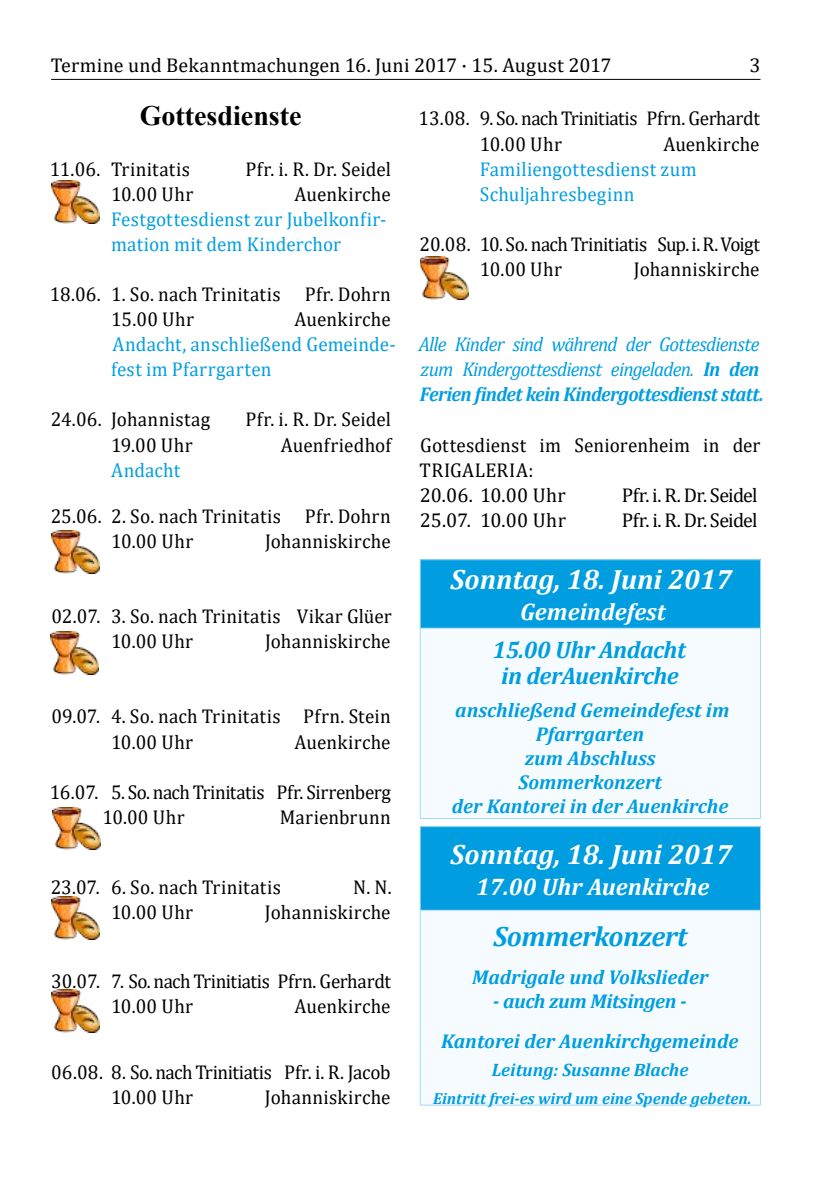
<style>
.page{position:relative;width:840px;height:1191px;background:#fff}
.page>*{position:absolute;margin:0;border:0;box-sizing:border-box;transform-origin:0 0}
.t1{font:italic 700 28px "Cambria";color:#fff}
.t2{font:700 28px "Times New Roman";color:#000}
.t3{font:italic 700 28px "Cambria";letter-spacing:-.02em;color:#009ee0}
.t4{font:italic 700 24px "Cambria";color:#fff}
.t5{font:italic 700 24px/26px "Cambria";letter-spacing:-.02em;color:#009ee0;text-align:center}
.t6{font:20px/25px "Cambria";letter-spacing:.005em;color:#000;scale:.96 1}
.t7{font:20px/25px "Cambria";letter-spacing:-.02em;color:#000;scale:.96 1}
.t8{font:italic 700 20px/24px "Cambria";color:#009ee0;text-align:center}
.t9{font:20px/25px "Cambria";letter-spacing:.01em;color:#009ee0;scale:.96 1}
.t10{font:italic 20px/25px "Cambria";letter-spacing:-.04em;color:#009ee0;scale:.96 1}
.t11{font:20px "Cambria";letter-spacing:.005em;color:#000}
.t12{font:20px/25px "Cambria";letter-spacing:-.025em;color:#000;scale:.96 1}
.t13{font:20px "Cambria";letter-spacing:-.035em;color:#000}
.t14{font:italic 700 18px "Cambria";color:#009ee0}
.t15{font:italic 700 16px "Cambria";color:#009ee0}
.s1{font-weight:700}
</style>
<div class="page">
<hr style="left:52px;top:79px;width:707px;height:1px;background:#000">
<div style="left:420px;top:560px;width:340px;height:68px;background:#009ee0"></div>
<div style="left:420px;top:628px;width:340px;height:190px;background:#f5fbfe"></div>
<hr style="left:420px;top:559px;width:340px;height:1px;background:#a2daf4">
<hr style="left:419px;top:560px;width:1px;height:68px;background:#a2daf4">
<hr style="left:759px;top:560px;width:1px;height:68px;background:#a2daf4">
<hr style="left:420px;top:628px;width:339px;height:1px;background:#a2daf4">
<hr style="left:420px;top:818px;width:340px;height:1px;background:#a2daf4">
<hr style="left:419px;top:628px;width:1px;height:190px;background:#a2daf4">
<hr style="left:759px;top:628px;width:1px;height:190px;background:#a2daf4">
<div style="left:420px;top:826px;width:340px;height:84px;background:#009ee0"></div>
<div style="left:420px;top:910px;width:340px;height:195px;background:#f5fbfe"></div>
<hr style="left:420px;top:826px;width:340px;height:1px;background:#a2daf4">
<hr style="left:419px;top:827px;width:1px;height:83px;background:#a2daf4">
<hr style="left:759px;top:827px;width:1px;height:83px;background:#a2daf4">
<hr style="left:420px;top:910px;width:339px;height:1px;background:#a2daf4">
<hr style="left:420px;top:1104px;width:340px;height:1px;background:#a2daf4">
<hr style="left:419px;top:910px;width:1px;height:194px;background:#a2daf4">
<hr style="left:759px;top:910px;width:1px;height:194px;background:#a2daf4">
<img style="left:51px;top:181px;width:48px;height:43px">
<img style="left:51px;top:530px;width:48px;height:43px">
<img style="left:51px;top:990px;width:48px;height:42px">
<img style="left:51px;top:896px;width:48px;height:43px">
<img style="left:420px;top:256px;width:48px;height:43px">
<img style="left:51px;top:631px;width:48px;height:43px">
<img style="left:52px;top:807px;width:48px;height:43px">
<p class="t11" style="left:51px;top:53px;width:561px">Termine und Bekanntmachungen 16. Juni 2017 · 15. August 2017</p>
<p class="t11" style="left:749px;top:53px;width:13px">3</p>
<h1 class="t2" style="left:140px;top:96px;width:163px">Gottesdienste</h1>
<p class="t6" style="left:50px;top:156px;width:147px">11.06. Trinitatis</p>
<p class="t6" style="left:245px;top:156px;width:153px">Pfr. i. R. Dr. Seidel</p>
<p class="t6" style="left:111px;top:181px;width:87px">10.00 Uhr</p>
<p class="t6" style="left:294px;top:181px;width:102px">Auenkirche</p>
<p class="t9" style="left:111px;top:206px;width:288px">Festgottesdienst zur Jubelkonfir&shy;mation mit dem Kinderchor</p>
<p class="t6" style="left:111px;top:282px;width:293px;text-indent:-61px">18.06. 1. So. nach Trinitatis Pfr. Dohrn<br>15.00 Uhr</p>
<p class="t6" style="left:294px;top:307px;width:102px">Auenkirche</p>
<p class="t9" style="left:111px;top:332px;width:298px">Andacht, anschließend Gemeinde&shy;fest im Pfarrgarten</p>
<p class="t6" style="left:51px;top:407px;width:168px">24.06. Johannistag</p>
<p class="t6" style="left:245px;top:407px;width:153px">Pfr. i. R. Dr. Seidel</p>
<p class="t6" style="left:111px;top:432px;width:86px">19.00 Uhr</p>
<p class="t6" style="left:281px;top:432px;width:116px">Auenfriedhof</p>
<p class="t9" style="left:111px;top:457px;width:74px">Andacht</p>
<p class="t6" style="left:111px;top:503px;width:293px;text-indent:-60px">25.06. 2. So. nach Trinitatis Pfr. Dohrn<br>10.00 Uhr</p>
<p class="t6" style="left:265px;top:528px;width:132px">Johanniskirche</p>
<p class="t6" style="left:111px;top:603px;width:293px;text-indent:-60px">02.07. 3. So. nach Trinitatis Vikar Glüer<br>10.00 Uhr</p>
<p class="t6" style="left:265px;top:629px;width:132px">Johanniskirche</p>
<p class="t6" style="left:111px;top:704px;width:293px;text-indent:-60px">09.07. 4. So. nach Trinitatis Pfrn. Stein<br>10.00 Uhr</p>
<p class="t6" style="left:294px;top:729px;width:102px">Auenkirche</p>
<p class="t7" style="left:102px;top:779px;width:302px;text-indent:-53px">16.07. 5. So. nach Trinitatis Pfr. Sirrenberg<br>10.00 Uhr</p>
<p class="t6" style="left:279px;top:804px;width:117px">Marienbrunn</p>
<p class="t6" style="left:51px;top:874px;width:241px">23.07. 6. So. nach Trinitatis</p>
<p class="t6" style="left:353px;top:874px;width:42px">N. N.</p>
<p class="t6" style="left:111px;top:899px;width:87px">10.00 Uhr</p>
<p class="t6" style="left:265px;top:899px;width:132px">Johanniskirche</p>
<p class="t7" style="left:111px;top:969px;width:293px;text-indent:-60px">30.07. 7. So. nach Trinitiatis Pfrn. Gerhardt<br>10.00 Uhr</p>
<p class="t6" style="left:294px;top:994px;width:102px">Auenkirche</p>
<p class="t7" style="left:111px;top:1059px;width:292px;text-indent:-60px">06.08. 8. So. nach Trinitiatis Pfr. i. R. Jacob<br>10.00 Uhr</p>
<p class="t6" style="left:265px;top:1084px;width:132px">Johanniskirche</p>
<p class="t7" style="left:479px;top:106px;width:293px;text-indent:-61px">13.08. 9. So. nach Trinitiatis Pfrn. Gerhardt<br>10.00 Uhr</p>
<p class="t6" style="left:663px;top:131px;width:102px">Auenkirche</p>
<p class="t9" style="left:479px;top:156px;width:227px">Familiengottesdienst zum<br>Schuljahresbeginn</p>
<p class="t12" style="left:479px;top:231px;width:293px;text-indent:-60px">20.08. 10. So. nach Trinitiatis Sup. i. R. Voigt<br>10.00 Uhr</p>
<p class="t6" style="left:633px;top:256px;width:132px">Johanniskirche</p>
<p class="t10" style="left:418px;top:331px;width:361px">Alle Kinder sind während der Gottesdienste zum Kindergottesdienst eingeladen. <span class="s1">In den<br>Ferien findet kein Kindergottesdienst statt.</span></p>
<p class="t6" style="left:419px;top:432px;width:356px">Gottesdienst im Seniorenheim in der<br>TRIGALERIA:<br>20.06. 10.00 Uhr</p>
<p class="t13" style="left:621px;top:483px;width:137px">Pfr. i. R. Dr. Seidel</p>
<p class="t11" style="left:419px;top:508px;width:147px">25.07. 10.00 Uhr</p>
<p class="t13" style="left:621px;top:508px;width:137px">Pfr. i. R. Dr. Seidel</p>
<h1 class="t1" style="left:450px;top:560px;width:283px">Sonntag, 18. Juni 2017</h1>
<p class="t4" style="left:519px;top:595px;width:147px">Gemeindefest</p>
<p class="t5" style="left:492px;top:636px;width:195px">15.00 Uhr Andacht in derAuenkirche</p>
<p class="t8" style="left:451px;top:697px;width:279px">anschließend Gemeindefest im<br>Pfarrgarten<br>zum Abschluss<br>Sommerkonzert<br>der Kantorei in der Auenkirche</p>
<h1 class="t1" style="left:450px;top:834px;width:283px">Sonntag, 18. Juni 2017</h1>
<p class="t4" style="left:476px;top:869px;width:235px">17.00 Uhr Auenkirche</p>
<h1 class="t3" style="left:493px;top:916px;width:195px">Sommerkonzert</h1>
<p class="t8" style="left:472px;top:964px;width:237px">Madrigale und Volkslieder</p>
<p class="t8" style="left:441px;top:980px;width:298px;line-height:40px">- auch zum Mitsingen -<br>Kantorei der Auenkirchgemeinde</p>
<p class="t14" style="left:491px;top:1056px;width:198px">Leitung: Susanne Blache</p>
<p class="t15" style="left:433px;top:1087px;width:319px">Eintritt frei-es wird um eine Spende gebeten.</p>
</div>
